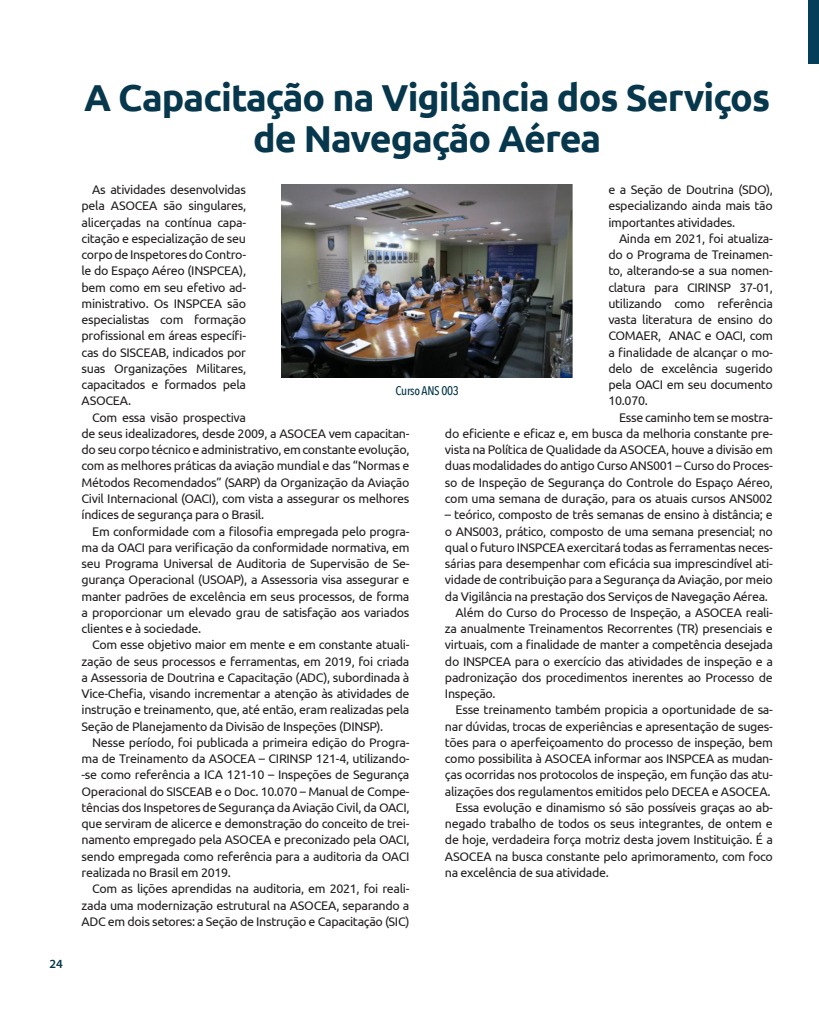
<style>
.page{position:relative;width:819px;height:1014px;background:#fff}
.page>*{position:absolute;margin:0;border:0;box-sizing:border-box;transform-origin:0 0}
.TítuloGrandeCISCEA{font:700 37.5px/41.2px "Ubuntu";letter-spacing:-.025em;color:#06374c;text-align:center}
.TextoCorpo2ASOCEA{font:12.5px/16.2px "Ubuntu";letter-spacing:-.025em;color:#231f20;text-align:justify}
.TextoCorpo1-1gcc{font:500 12.5px "Avenir Next Condensed";letter-spacing:-.025em;color:#06374c}
.t1{font:600 12.5px "Myriad Pro";color:#06374c}
</style>
<div class="page">
<img style="left:281px;top:184px;width:292px;height:193px">
<div style="left:808px;top:0;width:11px;height:64px;background:#043e59"></div>
<p class="t1" style="left:50px;top:955px;width:15px">24</p>
<p class="TítuloGrandeCISCEA" style="left:84px;top:76px;width:687px">A Capacitação na Vigilância dos Serviços de Navegação Aérea</p>
<p class="TextoCorpo2ASOCEA" style="left:608px;top:181px;width:166px">e a Seção de Doutrina (SDO), especializando ainda mais tão importantes atividades.</p>
<p class="TextoCorpo2ASOCEA" style="left:608px;top:230px;width:166px;text-indent:11px">Ainda em 2021, foi atualiza&shy;do o Programa de Treinamen&shy;to, alterando-se a sua nomen&shy;clatura para CIRINSP 37-01, utilizando como referência vasta literatura de ensino do COMAER, ANAC e OACI, com a finalidade de alcançar o mo&shy;delo de excelência sugerido pela OACI em seu documento 10.070.</p>
<p class="TextoCorpo2ASOCEA" style="left:445px;top:408px;width:329px;text-indent:174px">Esse caminho tem se mostra&shy;do eficiente e eficaz e, em busca da melhoria constante pre&shy;vista na Política de Qualidade da ASOCEA, houve a divisão em duas modalidades do antigo Curso ANS001 – Curso do Proces&shy;so de Inspeção de Segurança do Controle do Espaço Aéreo, com uma semana de duração, para os atuais cursos ANS002</p>
<p class="TextoCorpo2ASOCEA" style="left:445px;top:506px;width:329px">– teórico, composto de três semanas de ensino à distância; e o ANS003, prático, composto de uma semana presencial; no qual o futuro INSPCEA exercitará todas as ferramentas neces&shy;sárias para desempenhar com eficácia sua imprescindível ati&shy;vidade de contribuição para a Segurança da Aviação, por meio da Vigilância na prestação dos Serviços de Navegação Aérea.</p>
<p class="TextoCorpo2ASOCEA" style="left:445px;top:603px;width:329px;text-indent:11px">Além do Curso do Processo de Inspeção, a ASOCEA reali&shy;za anualmente Treinamentos Recorrentes (TR) presenciais e virtuais, com a finalidade de manter a competência desejada do INSPCEA para o exercício das atividades de inspeção e a padronização dos procedimentos inerentes ao Processo de Inspeção.</p>
<p class="TextoCorpo2ASOCEA" style="left:445px;top:701px;width:329px;text-indent:11px">Esse treinamento também propicia a oportunidade de sa&shy;nar dúvidas, trocas de experiências e apresentação de suges&shy;tões para o aperfeiçoamento do processo de inspeção, bem como possibilita à ASOCEA informar aos INSPCEA as mudan&shy;ças ocorridas nos protocolos de inspeção, em função das atu&shy;alizações dos regulamentos emitidos pelo DECEA e ASOCEA.</p>
<p class="TextoCorpo2ASOCEA" style="left:445px;top:798px;width:329px;text-indent:11px">Essa evolução e dinamismo só são possíveis graças ao ab&shy;negado trabalho de todos os seus integrantes, de ontem e de hoje, verdadeira força motriz desta jovem Instituição. É a ASOCEA na busca constante pelo aprimoramento, com foco na excelência de sua atividade.</p>
<p class="TextoCorpo2ASOCEA" style="left:81px;top:181px;width:166px;text-indent:11px">As atividades desenvolvidas pela ASOCEA são singulares, alicerçadas na contínua capa&shy;citação e especialização de seu corpo de Inspetores do Contro&shy;le do Espaço Aéreo (INSPCEA), bem como em seu efetivo ad&shy;ministrativo. Os INSPCEA são especialistas com formação profissional em áreas específi&shy;cas do SISCEAB, indicados por suas Organizações Militares, capacitados e formados pela ASOCEA.</p>
<p class="TextoCorpo2ASOCEA" style="left:81px;top:408px;width:329px;text-align:left;text-indent:11px">Com essa visão prospectiva<br>de seus idealizadores, desde 2009, a ASOCEA vem capacitan&shy;do seu corpo técnico e administrativo, em constante evolução, com as melhores práticas da aviação mundial e das “Normas e Métodos Recomendados” (SARP) da Organização da Aviação Civil Internacional (OACI), com vista a assegurar os melhores índices de segurança para o Brasil.</p>
<p class="TextoCorpo2ASOCEA" style="left:81px;top:522px;width:329px;text-indent:11px">Em conformidade com a filosofia empregada pelo progra&shy;ma da OACI para verificação da conformidade normativa, em seu Programa Universal de Auditoria de Supervisão de Se&shy;gurança Operacional (USOAP), a Assessoria visa assegurar e manter padrões de excelência em seus processos, de forma a proporcionar um elevado grau de satisfação aos variados clientes e à sociedade.</p>
<p class="TextoCorpo2ASOCEA" style="left:81px;top:636px;width:329px;text-indent:11px">Com esse objetivo maior em mente e em constante atuali&shy;zação de seus processos e ferramentas, em 2019, foi criada a Assessoria de Doutrina e Capacitação (ADC), subordinada à Vice-Chefia, visando incrementar a atenção às atividades de instrução e treinamento, que, até então, eram realizadas pela Seção de Planejamento da Divisão de Inspeções (DINSP).</p>
<p class="TextoCorpo2ASOCEA" style="left:81px;top:733px;width:329px;text-indent:11px">Nesse período, foi publicada a primeira edição do Progra&shy;ma de Treinamento da ASOCEA – CIRINSP 121-4, utilizando--se como referência a ICA 121-10 – Inspeções de Segurança Operacional do SISCEAB e o Doc. 10.070 – Manual de Compe&shy;tências dos Inspetores de Segurança da Aviação Civil, da OACI, que serviram de alicerce e demonstração do conceito de trei&shy;namento empregado pela ASOCEA e preconizado pela OACI, sendo empregada como referência para a auditoria da OACI realizada no Brasil em 2019.</p>
<p class="TextoCorpo2ASOCEA" style="left:81px;top:880px;width:329px;text-indent:11px">Com as lições aprendidas na auditoria, em 2021, foi reali&shy;zada uma modernização estrutural na ASOCEA, separando a ADC em dois setores: a Seção de Instrução e Capacitação (SIC)</p>
<p class="TextoCorpo1-1gcc" style="left:395px;top:383px;width:65px">Curso ANS 003</p>
</div>
